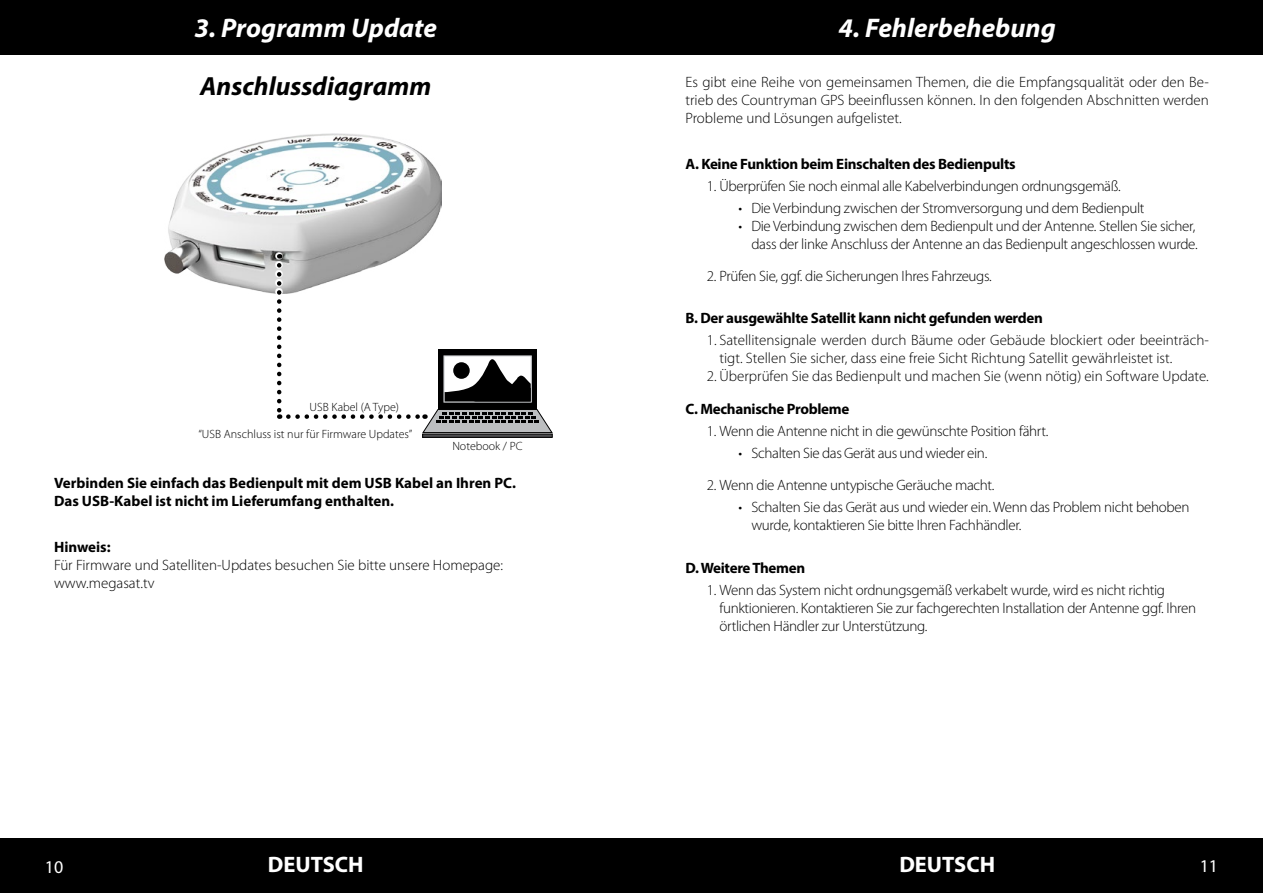
<style>
.page{position:relative;width:1263px;height:893px;background:#fff}
.page>*{position:absolute;margin:0;border:0;box-sizing:border-box;transform-origin:0 0}
.t1{font:italic 700 27px "Myriad Pro";color:#fff}
.t2{font:italic 700 26.25px "Myriad Pro";color:#000}
.t3{font:700 22.35px "Myriad Pro";color:#fff}
.t4{font:18px "Myriad Pro";color:#fff}
.t5{font:300 15px/18px "Myriad Pro";letter-spacing:-.02em;color:#000}
.t6{font:300 15px/18px "Myriad Pro";color:#000}
.t7{font:700 15px "Myriad Pro";letter-spacing:-.02em;color:#000}
.t8{font:700 15px/18px "Myriad Pro";color:#000}
.t9{font:300 12px "Myriad Pro";color:#000}
</style>
<div class="page">
<div style="left:0;top:839px;width:1263px;height:54px;background:#000"></div>
<div style="left:0;top:0;width:1263px;height:54px;background:#000"></div>
<img style="left:165px;top:133px;width:277px;height:160px">
<div style="left:275px;top:252px;width:153px;height:168px;background:#fff"></div>
<svg style="left:277px;top:265px;width:4px;height:154px"></svg>
<div style="left:438px;top:349px;width:99px;height:59px;background:#000"></div>
<div style="left:422px;top:434px;width:131px;height:4px;border:1px solid #000"></div>
<svg style="left:443px;top:355px;width:89px;height:48px"></svg>
<svg style="left:288px;top:409px;width:265px;height:25px"></svg>
<svg style="left:445px;top:355px;width:86px;height:46px"></svg>
<h1 class="t1" style="left:194px;top:10px;width:244px">3. Programm Update</h1>
<h1 class="t1" style="left:839px;top:10px;width:219px">4. Fehlerbehebung</h1>
<h2 class="t2" style="left:200px;top:69px;width:233px">Anschlussdiagramm</h2>
<p class="t5" style="left:685px;top:73px;width:525px;text-align:justify">Es gibt eine Reihe von gemeinsamen Themen, die die Empfangsqualität oder den Be&shy;trieb des Countryman GPS beeinflussen können. In den folgenden Abschnitten werden Probleme und Lösungen aufgelistet.</p>
<p class="t7" style="left:685px;top:154px;width:332px">A. Keine Funktion beim Einschalten des Bedienpults</p>
<p class="t5" style="left:707px;top:177px;width:415px">1. Überprüfen Sie noch einmal alle Kabelverbindungen ordnungsgemäß.</p>
<p class="t5" style="left:739px;top:199px;width:407px">• Die Verbindung zwischen der Stromversorgung und dem Bedienpult</p>
<p class="t5" style="left:739px;top:217px;width:461px;text-align:right">• Die Verbindung zwischen dem Bedienpult und der Antenne. Stellen Sie sicher, dass der linke Anschluss der Antenne an das Bedienpult angeschlossen wurde.</p>
<p class="t5" style="left:707px;top:267px;width:287px">2. Prüfen Sie, ggf. die Sicherungen Ihres Fahrzeugs.</p>
<p class="t7" style="left:685px;top:308px;width:359px">B. Der ausgewählte Satellit kann nicht gefunden werden</p>
<p class="t9" style="left:310px;top:400px;width:91px">USB Kabel (A Type)</p>
<p class="t9" style="left:198px;top:427px;width:215px">“USB Anschluss ist nur für Firmware Updates”</p>
<p class="t9" style="left:452px;top:439px;width:72px">Notebook / PC</p>
<p class="t8" style="left:54px;top:473px;width:463px">Verbinden Sie einfach das Bedienpult mit dem USB Kabel an Ihren PC.<br>Das USB-Kabel ist nicht im Lieferumfang enthalten.</p>
<p class="t8" style="left:54px;top:537px;width:58px">Hinweis:</p>
<p class="t6" style="left:54px;top:556px;width:451px">Für Firmware und Satelliten-Updates besuchen Sie bitte unsere Homepage: www.megasat.tv</p>
<p class="t6" style="left:719px;top:331px;width:491px;text-indent:-13px">1. Satellitensignale werden durch Bäume oder Gebäude blockiert oder beeinträch&shy;tigt. Stellen Sie sicher, dass eine freie Sicht Richtung Satellit gewährleistet ist.</p>
<p class="t6" style="left:707px;top:367px;width:504px">2. Überprüfen Sie das Bedienpult und machen Sie (wenn nötig) ein Software Update.</p>
<p class="t7" style="left:685px;top:399px;width:165px">C. Mechanische Probleme</p>
<p class="t5" style="left:707px;top:423px;width:343px">1. Wenn die Antenne nicht in die gewünschte Position fährt.</p>
<p class="t5" style="left:739px;top:444px;width:250px">• Schalten Sie das Gerät aus und wieder ein.</p>
<p class="t5" style="left:707px;top:477px;width:289px">2. Wenn die Antenne untypische Geräuche macht.</p>
<p class="t5" style="left:751px;top:498px;width:440px;text-indent:-13px">• Schalten Sie das Gerät aus und wieder ein. Wenn das Problem nicht behoben wurde, kontaktieren Sie bitte Ihren Fachhändler.</p>
<p class="t7" style="left:685px;top:559px;width:121px">D. Weitere Themen</p>
<p class="t5" style="left:719px;top:582px;width:478px;text-indent:-13px">1. Wenn das System nicht ordnungsgemäß verkabelt wurde, wird es nicht richtig funktionieren. Kontaktieren Sie zur fachgerechten Installation der Antenne ggf. Ihren örtlichen Händler zur Unterstützung.</p>
<p class="t4" style="left:45px;top:856px;width:20px">10</p>
<h3 class="t3" style="left:268px;top:850px;width:97px">DEUTSCH</h3>
<h3 class="t3" style="left:899px;top:850px;width:97px">DEUTSCH</h3>
<p class="t4" style="left:1200px;top:855px;width:20px">11</p>
</div>
